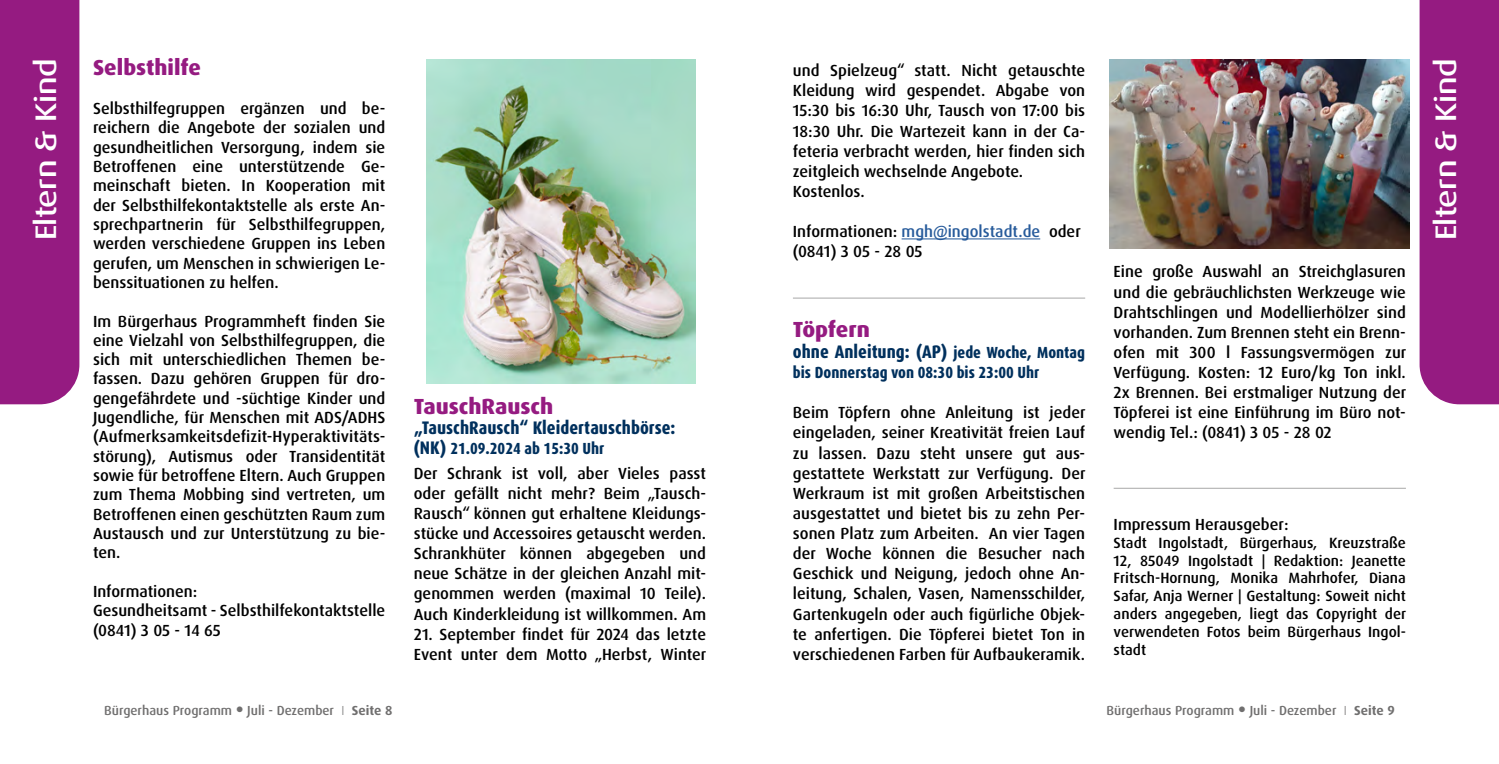
<style>
.page{position:relative;width:1499px;height:764px;background:#fff}
.page>*{position:absolute;margin:0;border:0;box-sizing:border-box;transform-origin:0 0}
.t1{font:500 expanded 29.75px "Dax Pro";letter-spacing:-.01em;color:#fff}
.t2{font:800 21.88px "Dax Pro";color:#951b81}
.t3{font:800 21.7px "Dax Pro";color:#951b81}
.t4{font:800 condensed 18.2px "Dax Pro";color:#00305d}
.t5{font:500 16.1px/20.1px "Dax Pro";color:#000}
.t6{font:800 condensed 16.1px "Dax Pro";color:#00305d}
.t7{font:500 14.88px/17.8px "Dax Pro";color:#000;text-align:justify}
.t8{font:500 13.12px "Dax Pro";color:#706f6f}
.s1{color:#275b9b}
.s2{font-size:16.1px}
.s3{font-weight:800;font-stretch:condensed;font-size:18.2px;color:#00305d}
.s4{font-weight:800;font-stretch:condensed;color:#00305d}
.s5{font-family:"Arial";font-weight:400}
.s6{font-weight:300}
.s7{font-weight:700}
</style>
<div class="page">
<div style="left:0;top:0;width:79px;height:404px;background:#951b81"></div>
<div style="left:1419px;top:0;width:79px;height:404px;background:#951b81"></div>
<img style="left:427px;top:60px;width:268px;height:324px">
<img style="left:1109px;top:60px;width:300px;height:188px">
<hr style="left:1113px;top:488px;width:292px;height:1px;background:#a8a8a7">
<hr style="left:901px;top:238px;width:139px;height:1px;background:#275b9b">
<hr style="left:792px;top:298px;width:293px;height:1px;background:#a8a8a7">
<h3 class="t3" style="left:93px;top:54px;width:109px">Selbsthilfe</h3>
<p class="t5" style="left:93px;top:99px;width:294px;line-height:19.2px;text-align:justify">Selbsthilfegruppen ergänzen und be&shy;reichern die Angebote der sozialen und gesundheitlichen Versorgung, indem sie Betroffenen eine unterstützende Ge&shy;meinschaft bieten. In Kooperation mit der Selbsthilfekontaktstelle als erste An&shy;sprechpartnerin für Selbsthilfegruppen, werden verschiedene Gruppen ins Leben gerufen, um Menschen in schwierigen Le&shy;benssituationen zu helfen.</p>
<p class="t5" style="left:93px;top:311px;width:294px;line-height:19.2px;text-align:justify">Im Bürgerhaus Programmheft finden Sie eine Vielzahl von Selbsthilfegruppen, die sich mit unterschiedlichen Themen be&shy;fassen. Dazu gehören Gruppen für dro&shy;gengefährdete und -süchtige Kinder und Jugendliche, für Menschen mit ADS/ADHS (Aufmerksamkeitsdefizit-Hyperaktivitäts&shy;störung), Autismus oder Transidentität sowie für betroffene Eltern. Auch Gruppen zum Thema Mobbing sind vertreten, um Betroffenen einen geschützten Raum zum Austausch und zur Unterstützung zu bie&shy;ten.</p>
<p class="t5" style="left:93px;top:582px;width:294px;line-height:19.2px">Informationen:<br>Gesundheitsamt - Selbsthilfekontaktstelle (0841) 3 05 - 14 65</p>
<h1 class="t1" style="left:27px;top:240px;width:184px;rotate:-90deg">Eltern &amp; Kind</h1>
<h1 class="t1" style="left:1426px;top:240px;width:184px;rotate:-90deg">Eltern &amp; Kind</h1>
<p class="t5" style="left:792px;top:61px;width:294px">und Spielzeug“ statt. Nicht getauschte Kleidung wird gespendet. Abgabe von 15:30 bis 16:30 Uhr, Tausch von 17:00 bis 18:30 Uhr. Die Wartezeit kann in der Ca&shy;feteria verbracht werden, hier finden sich zeitgleich wechselnde Angebote.<br>Kostenlos.</p>
<p class="t5" style="left:792px;top:222px;width:289px">Informationen: <span class="s1">mgh@ingolstadt.de</span> oder (0841) 3 05 - 28 05</p>
<p class="t5" style="left:1113px;top:262px;width:294px;text-align:justify">Eine große Auswahl an Streichglasuren und die gebräuchlichsten Werkzeuge wie Drahtschlingen und Modellierhölzer sind vorhanden. Zum Brennen steht ein Brenn&shy;ofen mit 300 l Fassungsvermögen zur Verfügung. Kosten: 12 Euro/kg Ton inkl.<br>2x Brennen. Bei erstmaliger Nutzung der Töpferei ist eine Einführung im Büro not&shy;wendig Tel.: (0841) 3 05 - 28 02</p>
<h2 class="t2" style="left:792px;top:315px;width:78px">Töpfern</h2>
<p class="t4" style="left:792px;top:340px;width:294px">ohne Anleitung: (AP) <span class="s2">jede Woche, Montag</span></p>
<p class="t6" style="left:792px;top:362px;width:248px">bis Donnerstag von 08:30 bis 23:00 Uhr</p>
<p class="t5" style="left:792px;top:403px;width:294px;text-align:justify">Beim Töpfern ohne Anleitung ist jeder eingeladen, seiner Kreativität freien Lauf zu lassen. Dazu steht unsere gut aus&shy;gestattete Werkstatt zur Verfügung. Der Werkraum ist mit großen Arbeitstischen ausgestattet und bietet bis zu zehn Per&shy;sonen Platz zum Arbeiten. An vier Tagen der Woche können die Besucher nach Geschick und Neigung, jedoch ohne An&shy;leitung, Schalen, Vasen, Namensschilder, Gartenkugeln oder auch figürliche Objek&shy;te anfertigen. Die Töpferei bietet Ton in verschiedenen Farben für Aufbaukeramik.</p>
<h2 class="t2" style="left:414px;top:392px;width:141px">TauschRausch</h2>
<p class="t4" style="left:414px;top:416px;width:263px">„TauschRausch“ Kleidertauschbörse:</p>
<p class="t5" style="left:414px;top:437px;width:294px;line-height:24.3px"><span class="s3">(NK)</span> <span class="s4">21.09.2024 ab 15:30 Uhr<br></span>Der Schrank ist voll, aber Vieles passt</p>
<p class="t5" style="left:414px;top:483px;width:294px;text-align:justify">oder gefällt nicht mehr? Beim „Tausch-Rausch“ können gut erhaltene Kleidungs&shy;stücke und Accessoires getauscht werden.<br>Schrankhüter können abgegeben und neue Schätze in der gleichen Anzahl mit&shy;genommen werden (maximal 10 Teile).<br>Auch Kinderkleidung ist willkommen. Am</p>
<p class="t5" style="left:414px;top:624px;width:294px">21. September findet für 2024 das letzte<br>Event unter dem Motto „Herbst, Winter</p>
<p class="t5" style="left:1113px;top:514px;width:176px">Impressum Herausgeber:</p>
<p class="t7" style="left:1113px;top:534px;width:294px">Stadt Ingolstadt, Bürgerhaus, Kreuzstraße 12, 85049 Ingolstadt | Redaktion: Jeanette Fritsch-Hornung, Monika Mahrhofer, Diana Safar, Anja Werner | Gestaltung: Soweit nicht anders angegeben, liegt das Copyright der verwendeten Fotos beim Bürgerhaus Ingol&shy;stadt</p>
<p class="t8" style="left:104px;top:702px;width:289px">Bürgerhaus Programm <span class="s5">●</span> Juli - Dezember <span class="s6">I</span> <span class="s7">Seite 8</span></p>
<p class="t8" style="left:1106px;top:702px;width:290px">Bürgerhaus Programm <span class="s5">●</span> Juli - Dezember <span class="s6">I</span> <span class="s7">Seite 9</span></p>
</div>
